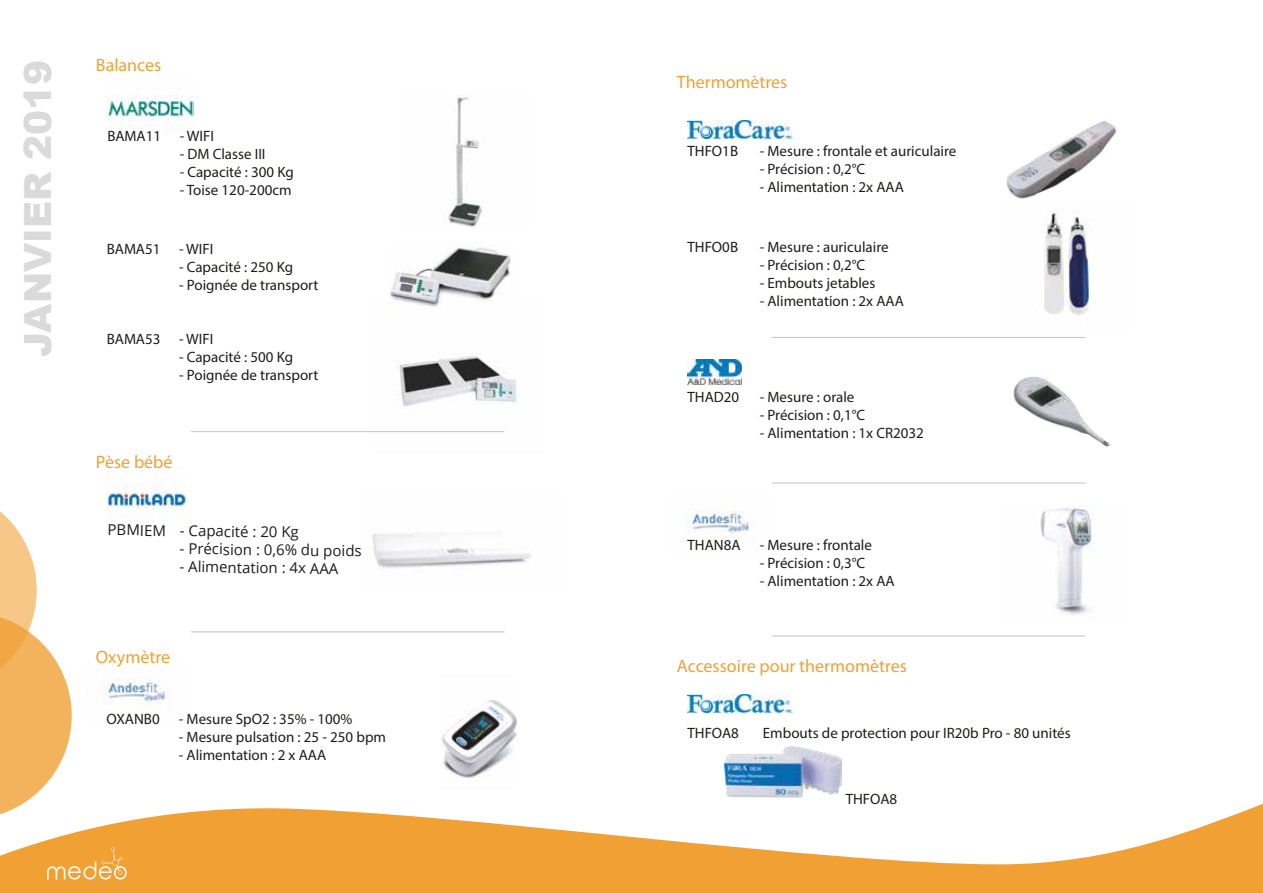
<style>
.page{position:relative;width:1263px;height:893px;background:#fff}
.page>*{position:absolute;margin:0;border:0;box-sizing:border-box;transform-origin:0 0}
.t1{font:900 37.5px "Arial";color:#dadada}
.t2{font:18px "Myriad Pro";color:#f1a034}
.t3{font:15px "Myriad Pro";color:#1d1d1b}
.t4{font:15px "Open Sans";color:#1d1d1b}
</style>
<div class="page">
<img style="left:372px;top:533px;width:159px;height:35px">
<img style="left:369px;top:355px;width:147px;height:78px">
<svg style="left:0;top:511px;width:72px;height:293px"></svg>
<img style="left:1013px;top:377px;width:97px;height:70px">
<img style="left:1006px;top:120px;width:110px;height:79px">
<img style="left:687px;top:360px;width:54px;height:24px">
<img style="left:687px;top:120px;width:105px;height:19px">
<img style="left:687px;top:694px;width:105px;height:19px">
<img style="left:1040px;top:506px;width:54px;height:109px">
<img style="left:686px;top:509px;width:69px;height:26px">
<img style="left:106px;top:95px;width:88px;height:34px">
<img style="left:448px;top:97px;width:35px;height:130px">
<img style="left:390px;top:247px;width:121px;height:60px">
<img style="left:102px;top:678px;width:69px;height:26px">
<img style="left:441px;top:700px;width:77px;height:78px">
<hr style="left:191px;top:631px;width:313px;height:1px;background:#cac9c9">
<hr style="left:772px;top:337px;width:313px;height:1px;background:#cac9c9">
<hr style="left:772px;top:482px;width:313px;height:2px;background:#cac9c9">
<hr style="left:772px;top:635px;width:313px;height:2px;background:#cac9c9">
<img style="left:106px;top:484px;width:81px;height:35px">
<hr style="left:191px;top:431px;width:313px;height:1px;background:#cac9c9">
<img style="left:725px;top:746px;width:116px;height:52px">
<img style="left:1044px;top:210px;width:46px;height:105px">
<svg style="left:0;top:804px;width:1263px;height:89px;fill:#f1a034"></svg>
<svg style="left:47px;top:847px;width:80px;height:32px;background:#f2ad51"></svg>
<h1 class="t1" style="left:10px;top:357px;width:299px;rotate:-90deg">JANVIER 2019</h1>
<p class="t2" style="left:96px;top:54px;width:67px">Balances</p>
<p class="t3" style="left:107px;top:126px;width:108px">BAMA11 - WIFI</p>
<p class="t3" style="left:180px;top:144px;width:87px">- DM Classe III</p>
<p class="t3" style="left:180px;top:162px;width:116px">- Capacité : 300 Kg</p>
<p class="t3" style="left:180px;top:180px;width:113px">- Toise 120-200cm</p>
<p class="t3" style="left:107px;top:240px;width:108px">BAMA51 - WIFI</p>
<p class="t3" style="left:179px;top:258px;width:116px">- Capacité : 250 Kg</p>
<p class="t3" style="left:179px;top:276px;width:141px">- Poignée de transport</p>
<p class="t3" style="left:107px;top:330px;width:108px">BAMA53 - WIFI</p>
<p class="t3" style="left:179px;top:348px;width:116px">- Capacité : 500 Kg</p>
<p class="t3" style="left:179px;top:366px;width:141px">- Poignée de transport</p>
<p class="t2" style="left:96px;top:451px;width:78px">Pèse bébé</p>
<p class="t4" style="left:108px;top:518px;width:193px;rotate:1deg">PBMIEM - Capacité : 20 Kg</p>
<p class="t4" style="left:180px;top:537px;width:184px;rotate:1deg">- Précision : 0,6% du poids</p>
<p class="t4" style="left:180px;top:556px;width:160px;rotate:1deg">- Alimentation : 4x AAA</p>
<p class="t2" style="left:96px;top:646px;width:76px">Oxymètre</p>
<p class="t3" style="left:106px;top:710px;width:55px">OXANB0</p>
<p class="t3" style="left:179px;top:710px;width:175px">- Mesure SpO2 : 35% - 100%</p>
<p class="t3" style="left:179px;top:728px;width:209px">- Mesure pulsation : 25 - 250 bpm</p>
<p class="t3" style="left:179px;top:746px;width:149px">- Alimentation : 2 x AAA</p>
<p class="t2" style="left:677px;top:71px;width:112px">Thermomètres</p>
<p class="t3" style="left:687px;top:142px;width:52px">THFO1B</p>
<p class="t3" style="left:760px;top:142px;width:198px">- Mesure : frontale et auriculaire</p>
<p class="t3" style="left:760px;top:160px;width:107px">- Précision : 0,2°C</p>
<p class="t3" style="left:760px;top:178px;width:146px">- Alimentation : 2x AAA</p>
<p class="t3" style="left:687px;top:237px;width:52px">THFO0B</p>
<p class="t3" style="left:760px;top:237px;width:130px">- Mesure : auriculaire</p>
<p class="t3" style="left:760px;top:255px;width:107px">- Précision : 0,2°C</p>
<p class="t3" style="left:760px;top:273px;width:117px">- Embouts jetables</p>
<p class="t3" style="left:760px;top:291px;width:146px">- Alimentation : 2x AAA</p>
<p class="t3" style="left:687px;top:388px;width:53px">THAD20</p>
<p class="t3" style="left:760px;top:388px;width:96px">- Mesure : orale</p>
<p class="t3" style="left:760px;top:406px;width:107px">- Précision : 0,1°C</p>
<p class="t3" style="left:760px;top:424px;width:166px">- Alimentation : 1x CR2032</p>
<p class="t3" style="left:687px;top:535px;width:55px">THAN8A</p>
<p class="t3" style="left:760px;top:535px;width:114px">- Mesure : frontale</p>
<p class="t3" style="left:760px;top:553px;width:107px">- Précision : 0,3°C</p>
<p class="t3" style="left:760px;top:571px;width:137px">- Alimentation : 2x AA</p>
<p class="t2" style="left:677px;top:655px;width:232px">Accessoire pour thermomètres</p>
<p class="t3" style="left:687px;top:723px;width:53px">THFOA8</p>
<p class="t3" style="left:763px;top:723px;width:309px">Embouts de protection pour IR20b Pro - 80 unités</p>
<p class="t3" style="left:846px;top:789px;width:53px">THFOA8</p>
</div>
